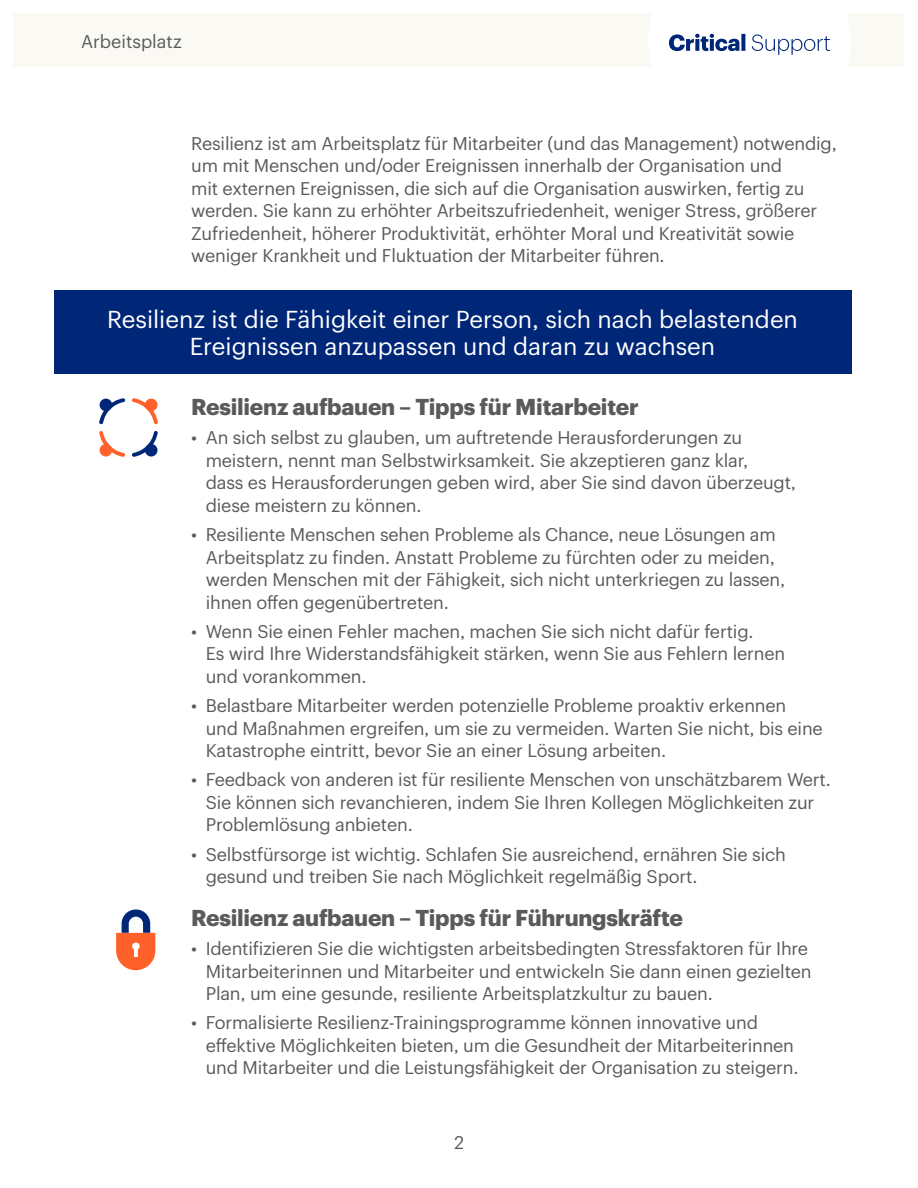
<style>
.page{position:relative;width:918px;height:1188px;background:#fff}
.page>*{position:absolute;margin:0;border:0;box-sizing:border-box;transform-origin:0 0}
.Headline-subhead{font:24px/27px "Graphik UHG";color:#fff;text-align:center}
.Section_Subhead{font:700 22.5px "Graphik UHG";letter-spacing:-.01em;color:#5a5a5a}
.Body{font:18px/22.5px "Graphik UHG";letter-spacing:-.01em;color:#5a5a5a}
</style>
<div class="page">
<div style="left:54px;top:290px;width:797px;height:83px;background:#002677"></div>
<div style="left:14px;top:14px;width:890px;height:54px;background:#fbf9f4"></div>
<svg style="left:648px;top:13px;width:203px;height:55px"></svg>
<svg style="left:132px;top:398px;width:26px;height:26px"></svg>
<svg style="left:99px;top:398px;width:26px;height:26px"></svg>
<svg style="left:132px;top:431px;width:26px;height:26px"></svg>
<svg style="left:99px;top:431px;width:26px;height:26px"></svg>
<div style="left:100px;top:399px;width:12px;height:12px;background:#002678;border-radius:50%"></div>
<div style="left:145px;top:399px;width:12px;height:12px;background:#ff612b;border-radius:50%"></div>
<div style="left:100px;top:444px;width:12px;height:13px;background:#ff612b;border-radius:50%"></div>
<div style="left:145px;top:444px;width:12px;height:13px;background:#002678;border-radius:50%"></div>
<svg style="left:116px;top:909px;width:39px;height:61px"></svg>
<p class="Body" style="left:81px;top:29px;width:102px">Arbeitsplatz</p>
<p class="Body" style="left:191px;top:130px;width:647px">Resilienz ist am Arbeitsplatz für Mitarbeiter (und das Management) notwendig, um mit Menschen und/oder Ereignissen innerhalb der Organisation und<br>mit externen Ereignissen, die sich auf die Organisation auswirken, fertig zu werden. Sie kann zu erhöhter Arbeitszufriedenheit, weniger Stress, größerer Zufriedenheit, höherer Produktivität, erhöhter Moral und Kreativität sowie weniger Krankheit und Fluktuation der Mitarbeiter führen.</p>
<p class="Headline-subhead" style="left:107px;top:304px;width:692px">Resilienz ist die Fähigkeit einer Person, sich nach belastenden<br>Ereignissen anzupassen und daran zu wachsen</p>
<p class="Section_Subhead" style="left:191px;top:389px;width:449px">Resilienz aufbauen – Tipps für Mitarbeiter</p>
<p class="Body" style="left:206px;top:425px;width:592px;text-indent:-15px">• An sich selbst zu glauben, um auftretende Herausforderungen zu meistern, nennt man Selbstwirksamkeit. Sie akzeptieren ganz klar,<br>dass es Herausforderungen geben wird, aber Sie sind davon überzeugt, diese meistern zu können.</p>
<p class="Body" style="left:206px;top:522px;width:581px;text-indent:-15px">• Resiliente Menschen sehen Probleme als Chance, neue Lösungen am Arbeitsplatz zu finden. Anstatt Probleme zu fürchten oder zu meiden, werden Menschen mit der Fähigkeit, sich nicht unterkriegen zu lassen, ihnen offen gegenübertreten.</p>
<p class="Body" style="left:206px;top:619px;width:581px;text-indent:-15px">• Wenn Sie einen Fehler machen, machen Sie sich nicht dafür fertig.<br>Es wird Ihre Widerstandsfähigkeit stärken, wenn Sie aus Fehlern lernen und vorankommen.</p>
<p class="Body" style="left:206px;top:693px;width:619px;text-indent:-15px">• Belastbare Mitarbeiter werden potenzielle Probleme proaktiv erkennen und Maßnahmen ergreifen, um sie zu vermeiden. Warten Sie nicht, bis eine<br>Katastrophe eintritt, bevor Sie an einer Lösung arbeiten.</p>
<p class="Body" style="left:206px;top:767px;width:627px;text-indent:-15px">• Feedback von anderen ist für resiliente Menschen von unschätzbarem Wert.<br>Sie können sich revanchieren, indem Sie Ihren Kollegen Möglichkeiten zur<br>Problemlösung anbieten.</p>
<p class="Body" style="left:206px;top:841px;width:582px;text-indent:-15px">• Selbstfürsorge ist wichtig. Schlafen Sie ausreichend, ernähren Sie sich gesund und treiben Sie nach Möglichkeit regelmäßig Sport.</p>
<p class="Section_Subhead" style="left:191px;top:900px;width:493px">Resilienz aufbauen – Tipps für Führungskräfte</p>
<p class="Body" style="left:206px;top:936px;width:608px;text-indent:-15px">• Identifizieren Sie die wichtigsten arbeitsbedingten Stressfaktoren für Ihre<br>Mitarbeiterinnen und Mitarbeiter und entwickeln Sie dann einen gezielten<br>Plan, um eine gesunde, resiliente Arbeitsplatzkultur zu bauen.</p>
<p class="Body" style="left:206px;top:1010px;width:594px;text-indent:-15px">• Formalisierte Resilienz-Trainingsprogramme können innovative und effektive Möglichkeiten bieten, um die Gesundheit der Mitarbeiterinnen und Mitarbeiter und die Leistungsfähigkeit der Organisation zu steigern.</p>
<p class="Body" style="left:454px;top:1129px;width:11px">2</p>
</div>
